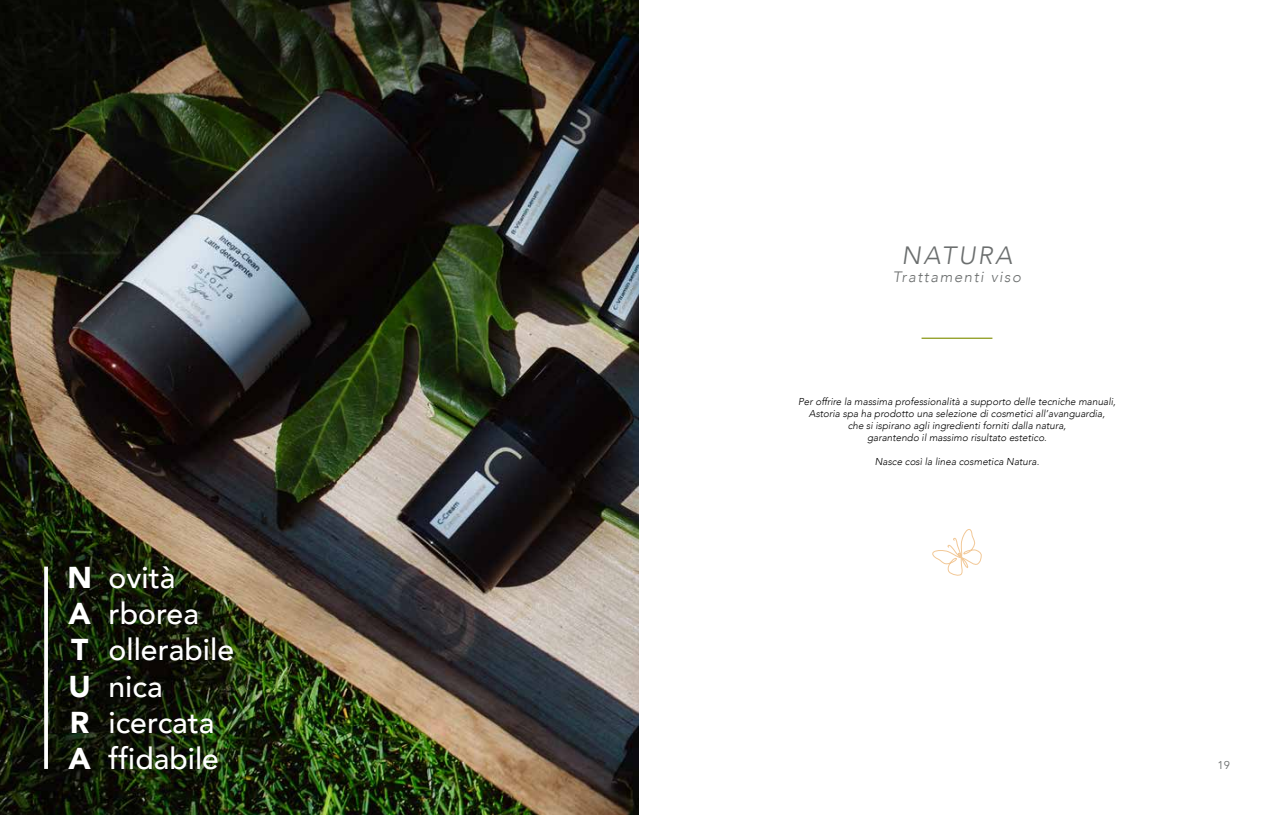
<style>
.page{position:relative;width:1276px;height:815px;background:#fff}
.page>*{position:absolute;margin:0;border:0;box-sizing:border-box;transform-origin:0 0}
.t1{font:500 30.12px/36.1px "Avenir";color:#fff}
.t2{font:900 30.12px/36.1px "Avenir";color:#fff}
.t3{font:italic 300 25px "Avenir";letter-spacing:.1em;color:#6b6e6e}
.t4{font:italic 300 15px "Avenir";letter-spacing:.1em;color:#6b6e6e}
.t5{font:11.25px "Avenir";color:#6b6e6e}
.t6{font:italic 300 10px/12px "Avenir";color:#000;text-align:center}
</style>
<div class="page">
<img style="left:0;top:0;width:638px;height:815px">
<svg style="left:44px;top:567px;width:4px;height:202px"></svg>
<hr style="left:921px;top:338px;width:71px;height:1px;background:#899715">
<svg style="left:932px;top:529px;width:50px;height:47px"></svg>
<h1 class="t2" style="left:67px;top:559px;width:26px">N<br>A<br>T<br>U<br>R<br>A</h1>
<h1 class="t1" style="left:109px;top:558px;width:127px">ovità rborea ollerabile nica icercata ffidabile</h1>
<h2 class="t3" style="left:901px;top:241px;width:112px">NATURA</h2>
<h3 class="t4" style="left:893px;top:268px;width:130px">Trattamenti viso</h3>
<p class="t6" style="left:798px;top:395px;width:319px">Per offrire la massima professionalità a supporto delle tecniche manuali, Astoria spa ha prodotto una selezione di cosmetici all’avanguardia,<br>che si ispirano agli ingredienti forniti dalla natura,<br>garantendo il massimo risultato estetico.</p>
<p class="t6" style="left:874px;top:455px;width:166px">Nasce così la linea cosmetica Natura.</p>
<p class="t5" style="left:1217px;top:758px;width:14px">19</p>
</div>
